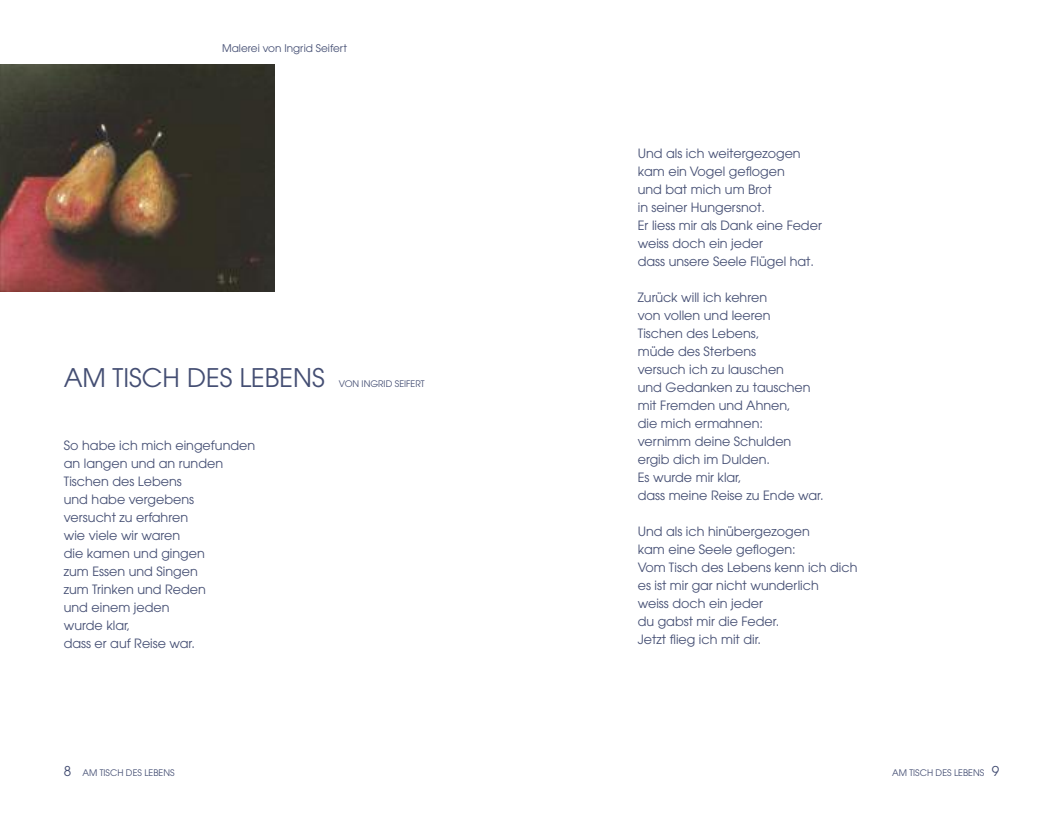
<style>
.page{position:relative;width:1063px;height:830px;background:#fff}
.page>*{position:absolute;margin:0;border:0;box-sizing:border-box;transform-origin:0 0}
.t1{font:25.5px "Avant Garde";color:#444e73}
.t2{font:12.75px/18px "Avant Garde";color:#444e73}
.t3{font:10.5px "Avant Garde";color:#444e73}
.t4{font:9px "Avant Garde";color:#444e73}
.s1{font-size:13.5px}
</style>
<div class="page">
<img style="left:0;top:64px;width:274px;height:227px">
<p class="t3" style="left:222px;top:44px;width:126px">Malerei von Ingrid Seifert</p>
<h1 class="t1" style="left:64px;top:368px;width:262px">AM TISCH DES LEBENS</h1>
<p class="t4" style="left:339px;top:380px;width:87px">VON INGRID SEIFERT</p>
<p class="t2" style="left:64px;top:437px;width:193px">So habe ich mich eingefunden an langen und an runden<br>Tischen des Lebens<br>und habe vergebens<br>versucht zu erfahren<br>wie viele wir waren<br>die kamen und gingen<br>zum Essen und Singen<br>zum Trinken und Reden<br>und einem jeden<br>wurde klar,<br>dass er auf Reise war.</p>
<p class="t4" style="left:64px;top:769px;width:112px"><span class="s1">8</span> AM TISCH DES LEBENS</p>
<p class="t2" style="left:638px;top:145px;width:186px">Und als ich weitergezogen kam ein Vogel geflogen<br>und bat mich um Brot<br>in seiner Hungersnot.<br>Er liess mir als Dank eine Feder weiss doch ein jeder<br>dass unsere Seele Flügel hat.</p>
<p class="t2" style="left:638px;top:289px;width:187px">Zurück will ich kehren<br>von vollen und leeren<br>Tischen des Lebens,<br>müde des Sterbens<br>versuch ich zu lauschen<br>und Gedanken zu tauschen mit Fremden und Ahnen,<br>die mich ermahnen:<br>vernimm deine Schulden ergib dich im Dulden.<br>Es wurde mir klar,<br>dass meine Reise zu Ende war.</p>
<p class="t2" style="left:638px;top:523px;width:221px">Und als ich hinübergezogen<br>kam eine Seele geflogen:<br>Vom Tisch des Lebens kenn ich dich es ist mir gar nicht wunderlich<br>weiss doch ein jeder<br>du gabst mir die Feder.<br>Jetzt flieg ich mit dir.</p>
<p class="t4" style="left:892px;top:769px;width:109px">AM TISCH DES LEBENS <span class="s1">9</span></p>
</div>
